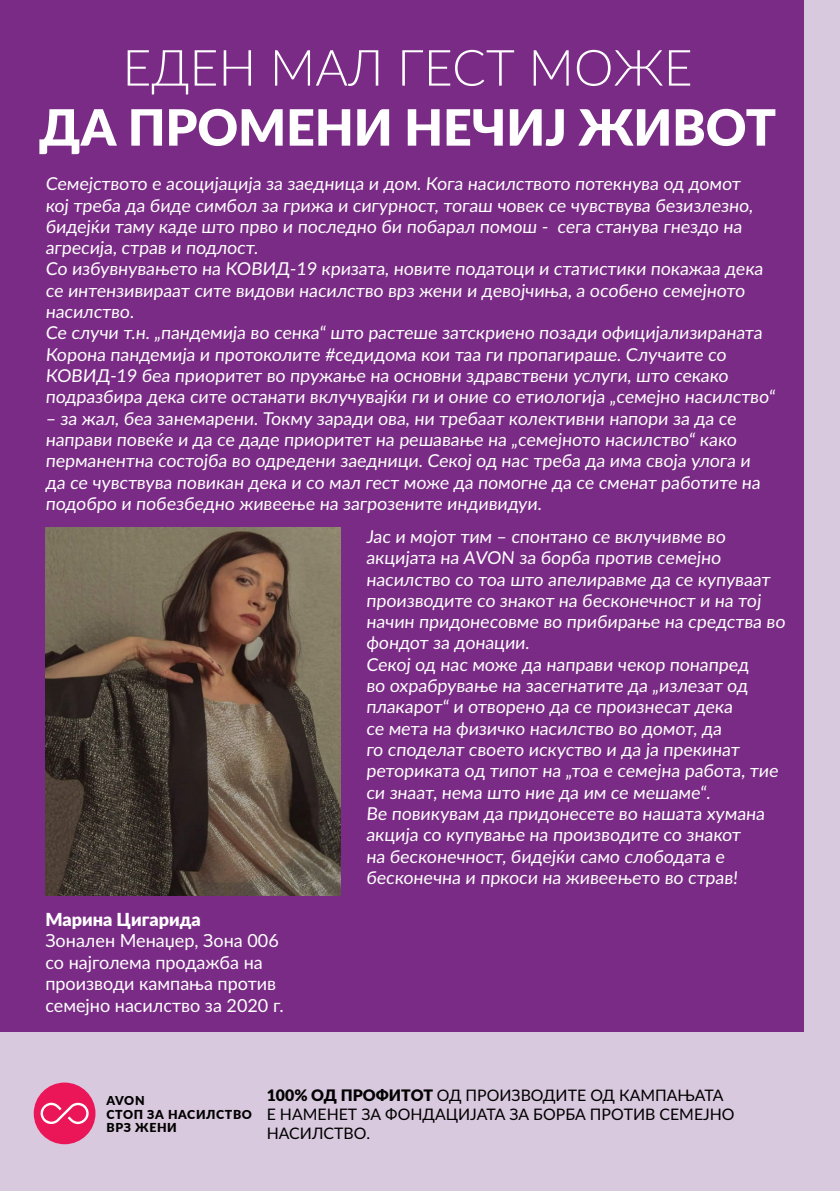
<style>
.page{position:relative;width:840px;height:1191px;background:#fff}
.page>*{position:absolute;margin:0;border:0;box-sizing:border-box;transform-origin:0 0}
.t1{font:900 50px "Lato";color:#fff}
.t2{font:300 50px "Lato";color:#fff}
.t3{font:18px/21.6px "Lato";color:#fff}
.t4{font:900 18px "Lato";color:#fff}
.t5{font:17.8px/21.4px "Lato";color:#fff}
.t6{font:15.8px/19px "Lato";color:#000}
.t7{font:900 12.4px/13.6px "Lato";letter-spacing:.05em;color:#000}
.s1{font-weight:900}
</style>
<div class="page">
<div style="left:0;top:0;width:839px;height:1191px;background:#d9c9de"></div>
<div style="left:0;top:0;width:803px;height:1031px;background:#7a2b85"></div>
<div style="left:34px;top:1082px;width:61px;height:62px;background:#ea1657;border-radius:50%"></div>
<svg style="left:40px;top:1102px;width:49px;height:22px"></svg>
<img style="left:45px;top:527px;width:295px;height:369px">
<h1 class="t2" style="left:122px;top:33px;width:571px">ЕДЕН МАЛ ГЕСТ МОЖЕ</h1>
<h1 class="t1" style="left:39px;top:90px;width:738px">ДА ПРОМЕНИ НЕЧИЈ ЖИВОТ</h1>
<p class="t5" style="left:45px;top:172px;width:732px">Семејството е асоцијација за заедница и дом. Кога насилството потекнува од домот<br>кој треба да биде симбол за грижа и сигурност, тогаш човек се чувствува безизлезно, бидејќи таму каде што прво и последно би побарал помош - сега станува гнездо на агресија, страв и подлост.<br>Со избувнувањето на КОВИД-19 кризата, новите податоци и статистики покажаа дека се интензивираат сите видови насилство врз жени и девојчиња, а особено семејното насилство.<br>Се случи т.н. „пандемија во сенка“ што растеше затскриено позади официјализираната Корона пандемија и протоколите #седидома кои таа ги пропагираше. Случаите со КОВИД-19 беа приоритет во пружање на основни здравствени услуги, што секако подразбира дека сите останати вклучувајќи ги и оние со етиологија „семејно насилство“</p>
<p class="t5" style="left:45px;top:407px;width:718px">– за жал, беа занемарени. Токму заради ова, ни требаат колективни напори за да се направи повеќе и да се даде приоритет на решавање на „семејното насилство“ како перманентна состојба во одредени заедници. Секој од нас треба да има своја улога и да се чувствува повикан дека и со мал гест може да помогне да се сменат работите на подобро и побезбедно живеење на загрозените индивидуи.</p>
<p class="t4" style="left:45px;top:905px;width:157px">Марина Цигарида</p>
<p class="t3" style="left:45px;top:929px;width:240px">Зонален Менаџер, Зона 006 со најголема продажба на производи кампања против семејно насилство за 2020 г.</p>
<p class="t5" style="left:366px;top:525px;width:422px">Јас и мојот тим – спонтано се вклучивме во акцијата на AVON за борба против семејно насилство со тоа што апелиравме да се купуваат производите со знакот на бесконечност и на тој начин придонесовме во прибирање на средства во фондот за донации.<br>Секој од нас може да направи чекор понапред<br>во охрабрување на засегнатите да „излезат од плакарот“ и отворено да се произнесат дека<br>се мета на физичко насилство во домот, да<br>го споделат своето искуство и да ја прекинат реториката од типот на „тоа е семејна работа, тие си знаат, нема што ние да им се мешаме“.<br>Ве повикувам да придонесете во нашата хумана акција со купување на производите со знакот<br>на бесконечност, бидејќи само слободата е бесконечна и пркоси на живеењето во страв!</p>
<p class="t7" style="left:106px;top:1093px;width:147px">AVON<br>СТОП ЗА НАСИЛСТВО<br>ВРЗ ЖЕНИ</p>
<p class="t6" style="left:266px;top:1084px;width:469px"><span class="s1">100% ОД ПРОФИТОТ</span> ОД ПРОИЗВОДИТЕ ОД КАМПАЊАТА<br>Е НАМЕНЕТ ЗА ФОНДАЦИЈАТА ЗА БОРБА ПРОТИВ СЕМЕЈНО<br>НАСИЛСТВО.</p>
</div>
